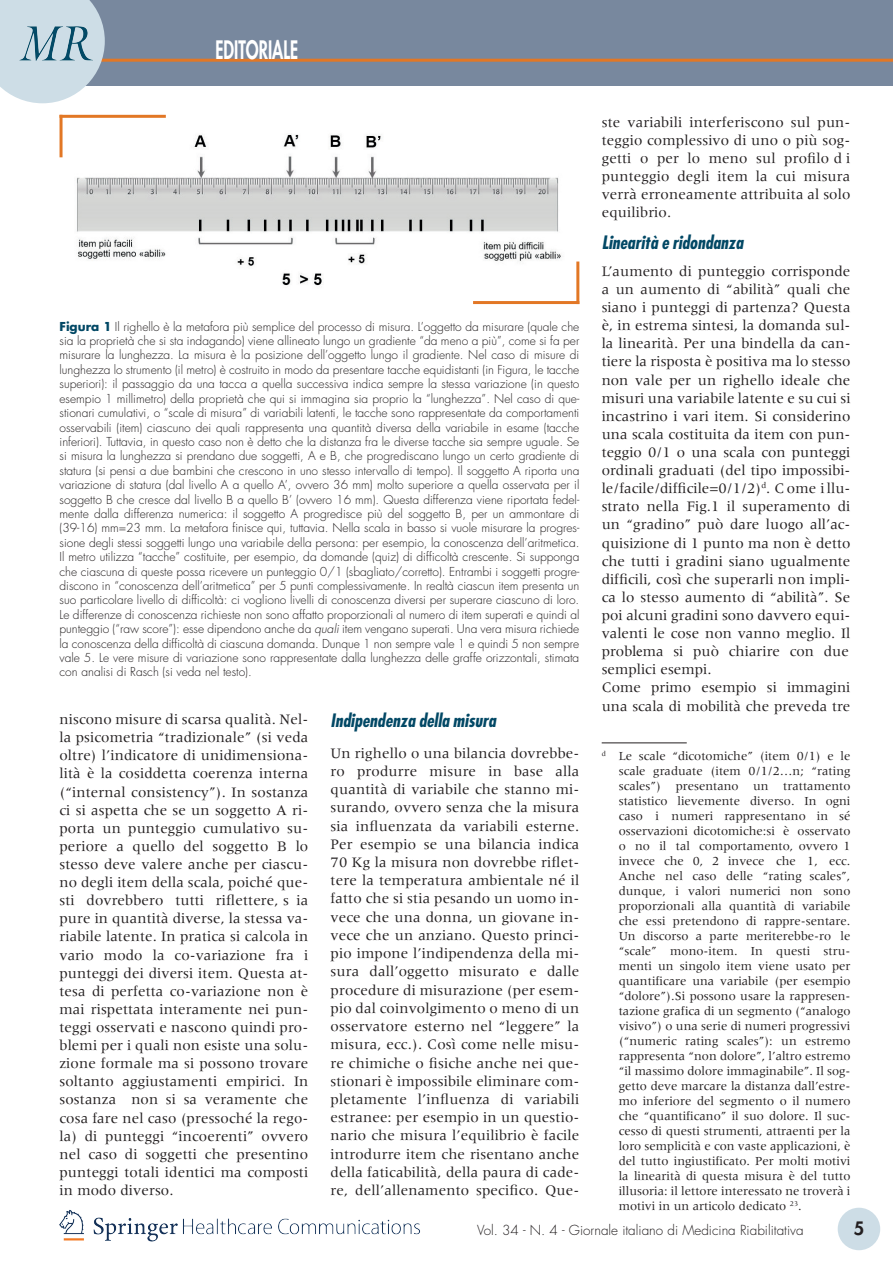
<style>
.page{position:relative;width:893px;height:1263px;background:#fff}
.page>*{position:absolute;margin:0;border:0;box-sizing:border-box;transform-origin:0 0}
.t1{font:800 24.75px "Futura";color:#fff;scale:.67 1}
.t2{font:italic 700 condensed 18px "Futura";color:#024865}
.t3{font:800 18px "Futura";color:#231f20}
.t4{font:15px/18.1px "Meridien";letter-spacing:.005em;color:#231f20;text-align:justify}
.t5{font:300 13.5px "Futura";color:#231f20}
.t6{font:12.75px/15px "Meridien";color:#231f20;text-align:justify}
.t7{font:300 12px/14.4px "Futura";color:#231f20;text-align:justify}
.s1{font-weight:700;color:#024865}
.s2{font-style:italic}
.s3{font-family:"Minion Pro"}
</style>
<div class="page">
<div style="left:0;top:0;width:893px;height:85px;background:#78889e"></div>
<hr style="left:96px;top:59px;width:797px;height:3px;background:#e27725">
<svg style="left:0;top:0;width:105px;height:103px"></svg>
<img style="left:59px;top:1210px;width:361px;height:32px">
<img style="left:20px;top:27px;width:73px;height:33px">
<div style="left:838px;top:1208px;width:42px;height:42px;background:#cddde6;border-radius:50%"></div>
<hr style="left:602px;top:743px;width:85px;height:1px;background:#231f20">
<img style="left:77px;top:133px;width:484px;height:153px">
<hr style="left:60px;top:115px;width:3px;height:42px;background:#e27725">
<hr style="left:60px;top:115px;width:106px;height:3px;background:#e27725">
<hr style="left:576px;top:261px;width:3px;height:43px;background:#e27725">
<hr style="left:473px;top:301px;width:106px;height:3px;background:#e27725">
<h1 class="t1" style="left:216px;top:33px;width:125px">EDITORIALE</h1>
<p class="t7" style="left:60px;top:319px;width:521px"><span class="s1">Figura 1</span> Il righello è la metafora più semplice del processo di misura. L’oggetto da misurare (quale che sia la proprietà che si sta indagando) viene allineato lungo un gradiente “da meno a più”, come si fa per misurare la lunghezza. La misura è la posizione dell’oggetto lungo il gradiente. Nel caso di misure di lunghezza lo strumento (il metro) è costruito in modo da presentare tacche equidistanti (in Figura, le tacche superiori): il passaggio da una tacca a quella successiva indica sempre la stessa variazione (in questo esempio 1 millimetro) della proprietà che qui si immagina sia proprio la “lunghezza”. Nel caso di que&shy;stionari cumulativi, o “scale di misura” di variabili latenti, le tacche sono rappresentate da comportamenti osservabili (item) ciascuno dei quali rappresenta una quantità diversa della variabile in esame (tacche inferiori). Tuttavia, in questo caso non è detto che la distanza fra le diverse tacche sia sempre uguale. Se si misura la lunghezza si prendano due soggetti, A e B, che progrediscano lungo un certo gradiente di statura (si pensi a due bambini che crescono in uno stesso intervallo di tempo). Il soggetto A riporta una variazione di statura (dal livello A a quello A’, ovvero 36 mm) molto superiore a quella osservata per il soggetto B che cresce dal livello B a quello B’ (ovvero 16 mm). Questa differenza viene riportata fedel&shy;mente dalla differenza numerica: il soggetto A progredisce più del soggetto B, per un ammontare di (39-16) mm=23 mm. La metafora finisce qui, tuttavia. Nella scala in basso si vuole misurare la progres&shy;sione degli stessi soggetti lungo una variabile della persona: per esempio, la conoscenza dell’aritmetica.<br>Il metro utilizza “tacche” costituite, per esempio, da domande (quiz) di difficoltà crescente. Si supponga che ciascuna di queste possa ricevere un punteggio 0/1 (sbagliato/corretto). Entrambi i soggetti progre&shy;discono in “conoscenza dell’aritmetica” per 5 punti complessivamente. In realtà ciascun item presenta un suo particolare livello di difficoltà: ci vogliono livelli di conoscenza diversi per superare ciascuno di loro.<br>Le differenze di conoscenza richieste non sono affatto proporzionali al numero di item superati e quindi al punteggio (“raw score”): esse dipendono anche da <span class="s2">quali</span> item vengano superati. Una vera misura richiede la conoscenza della difficoltà di ciascuna domanda. Dunque 1 non sempre vale 1 e quindi 5 non sempre vale 5. Le vere misure di variazione sono rappresentate dalla lunghezza delle graffe orizzontali, stimata con analisi di Rasch (si veda nel testo).</p>
<p class="t4" style="left:60px;top:710px;width:250px">niscono misure di scarsa qualità. Nel&shy;la psicometria “tradizionale” (si veda oltre) l’indicatore di unidimensiona&shy;lità è la cosiddetta coerenza interna (“internal consistency”). In sostanza ci si aspetta che se un soggetto A ri&shy;porta un punteggio cumulativo su&shy;periore a quello del soggetto B lo stesso deve valere anche per ciascu&shy;no degli item della scala, poiché que&shy;sti dovrebbero tutti riflettere, s ia pure in quantità diverse, la stessa va&shy;riabile latente. In pratica si calcola in vario modo la co-variazione fra i punteggi dei diversi item. Questa at&shy;tesa di perfetta co-variazione non è mai rispettata interamente nei pun&shy;teggi osservati e nascono quindi pro&shy;blemi per i quali non esiste una solu&shy;zione formale ma si possono trovare soltanto aggiustamenti empirici. In sostanza non si sa veramente che cosa fare nel caso (pressoché la rego&shy;la) di punteggi “incoerenti” ovvero nel caso di soggetti che presentino punteggi totali identici ma composti in modo diverso.</p>
<p class="t2" style="left:331px;top:709px;width:167px">Indipendenza della misura</p>
<p class="t4" style="left:331px;top:744px;width:250px">Un righello o una bilancia dovrebbe&shy;ro produrre misure in base alla quantità di variabile che stanno mi&shy;surando, ovvero senza che la misura sia influenzata da variabili esterne.<br>Per esempio se una bilancia indica 70 Kg la misura non dovrebbe riflet&shy;tere la temperatura ambientale né il fatto che si stia pesando un uomo in&shy;vece che una donna, un giovane in&shy;vece che un anziano. Questo princi&shy;pio impone l’indipendenza della mi&shy;sura dall’oggetto misurato e dalle procedure di misurazione (per esem&shy;pio dal coinvolgimento o meno di un osservatore esterno nel “leggere” la misura, ecc.). Così come nelle misu&shy;re chimiche o fisiche anche nei que&shy;stionari è impossibile eliminare com&shy;pletamente l’influenza di variabili estranee: per esempio in un questio&shy;nario che misura l’equilibrio è facile introdurre item che risentano anche della faticabilità, della paura di cade&shy;re, dell’allenamento specifico. Que-</p>
<p class="t4" style="left:602px;top:113px;width:250px">ste variabili interferiscono sul pun&shy;teggio complessivo di uno o più sog&shy;getti o per lo meno sul profilo d i punteggio degli item la cui misura verrà erroneamente attribuita al solo equilibrio.</p>
<p class="t2" style="left:602px;top:231px;width:143px">Linearità e ridondanza</p>
<p class="t4" style="left:602px;top:262px;width:250px;text-align:left">L’aumento di punteggio corrisponde a un aumento di “abilità” quali che siano i punteggi di partenza? Questa è, in estrema sintesi, la domanda sul&shy;la linearità. Per una bindella da can&shy;tiere la risposta è positiva ma lo stesso non vale per un righello ideale che misuri una variabile latente e su cui si incastrino i vari item. Si considerino una scala costituita da item con pun&shy;teggio 0/1 o una scala con punteggi ordinali graduati (del tipo impossibi&shy;le/facile/difficile=0/1/2)<sup>d</sup>. C ome i llu&shy;strato nella Fig.1 il superamento di un “gradino” può dare luogo all’ac&shy;quisizione di 1 punto ma non è detto che tutti i gradini siano ugualmente difficili, così che superarli non impli&shy;ca lo stesso aumento di “abilità”. Se poi alcuni gradini sono davvero equi&shy;valenti le cose non vanno meglio. Il prob<span class="s3">le</span>ma si può chiarire con due semplici esempi.<br>Come primo esempio si immagini una scala di mobilità che preveda tre</p>
<p class="t6" style="left:619px;top:748px;width:233px;text-indent:-17px"><sup>d</sup> Le scale “dicotomiche” (item 0/1) e le scale graduate (item 0/1/2…n; “rating scales”) presentano un trattamento statistico lievemente diverso. In ogni caso i numeri rappresentano in sé osservazioni dicotomiche:si è osservato o no il tal comportamento, ovvero 1 invece che 0, 2 invece che 1, ecc.<br>Anche nel caso delle “rating scales”, dunque, i valori numerici non sono proporzionali alla quantità di variabile che essi pretendono di rappre-sentare.<br>Un discorso a parte meriterebbe-ro le “scale” mono-item. In questi stru&shy;menti un singolo item viene usato per quantificare una variabile (per esempio “dolore”).Si possono usare la rappresen&shy;tazione grafica di un segmento (“analogo visivo”) o una serie di numeri progressivi (“numeric rating scales”): un estremo rappresenta “non dolore”, l’altro estremo “il massimo dolore immaginabile”. Il sog&shy;getto deve marcare la distanza dall’estre&shy;mo inferiore del segmento o il numero che “quantificano” il suo dolore. Il suc&shy;cesso di questi strumenti, attraenti per la loro semplicità e con vaste applicazioni, è del tutto ingiustificato. Per molti motivi la linearità di questa misura è del tutto illusoria: il lettore interessato ne troverà i motivi in un articolo dedicato <sup>23</sup>.</p>
<p class="t5" style="left:477px;top:1221px;width:328px">Vol. 34 - N. 4 - Giornale italiano di Medicina Riabilitativa</p>
<p class="t3" style="left:854px;top:1216px;width:12px">5</p>
</div>
